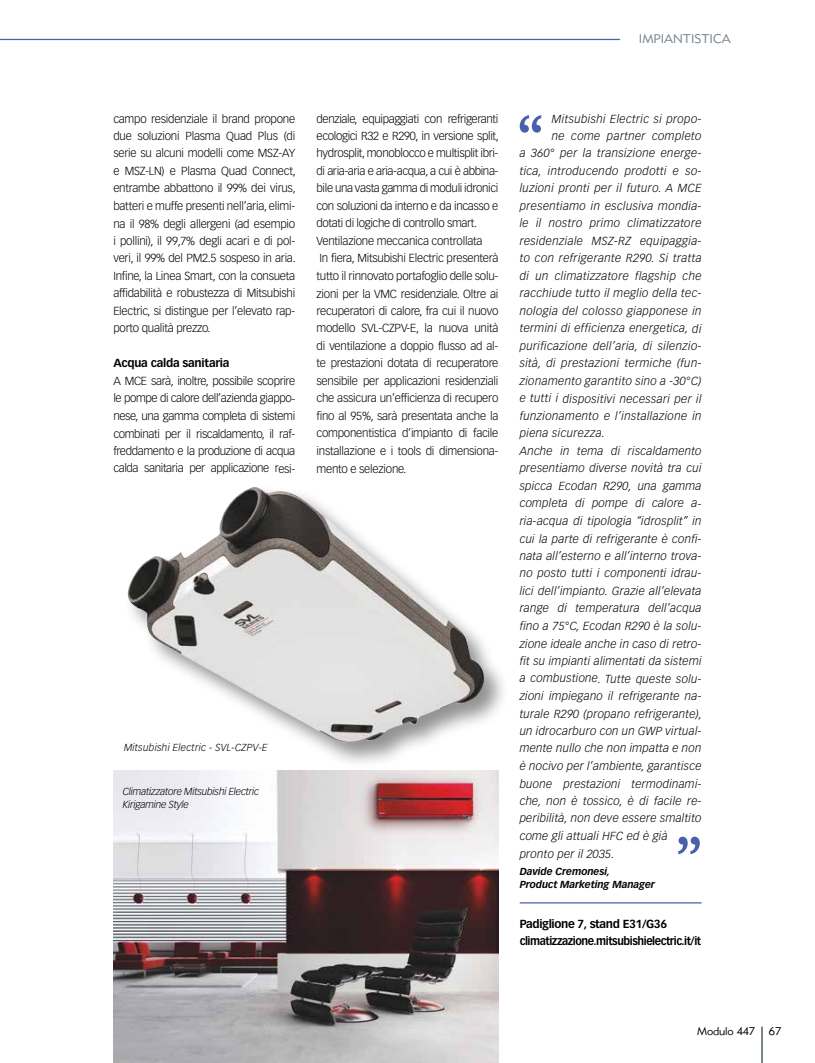
<style>
.page{position:relative;width:815px;height:1063px;background:#fff}
.page>*{position:absolute;margin:0;border:0;box-sizing:border-box;transform-origin:0 0}
.t1{font:12.5px "Metro Lite LT Two";color:#717e86}
.t2{font:300 11.5px/17.5px "Vectora LT Std";letter-spacing:-.02em;color:#000;text-align:justify}
.t3{font:italic 300 11.5px "Vectora LT Std";letter-spacing:.02em;color:#000}
.t4{font:700 11.5px/17.5px "Vectora LT Std";letter-spacing:-.04em;color:#000}
.t5{font:700 11.5px "Vectora LT Std";letter-spacing:-.02em;color:#000}
.t6{font:11.25px "Metro Lite LT Two";letter-spacing:-.015em;color:#000}
.t7{font:italic 300 10px/12.5px "Vectora LT Std";letter-spacing:-.02em;color:#000}
.t8{font:italic 700 10px/12.5px "Vectora LT Std";letter-spacing:-.01em;color:#000}
.t9{font:italic 300 10px "Vectora LT Std";letter-spacing:.02em;color:#000}
</style>
<div class="page">
<hr style="left:761px;top:1027px;width:2px;height:36px;background:#717e86">
<hr style="left:0;top:39px;width:620px;height:1px;background:#4762ab">
<div style="left:124px;top:484px;width:386px;height:285px;background:#000;opacity:.43"></div>
<img style="left:128px;top:487px;width:356px;height:256px">
<img style="left:113px;top:770px;width:385px;height:293px">
<svg style="left:678px;top:837px;width:22px;height:17px"></svg>
<hr style="left:520px;top:902px;width:182px;height:2px;background:#4762ab">
<svg style="left:520px;top:115px;width:21px;height:18px"></svg>
<p class="t1" style="left:639px;top:31px;width:93px">IMPIANTISTICA</p>
<p class="t2" style="left:113px;top:110px;width:184px">campo residenziale il brand propone due soluzioni Plasma Quad Plus (di serie su alcuni modelli come MSZ-AY e MSZ-LN) e Plasma Quad Connect, entrambe abbattono il 99% dei virus, batteri e muffe presenti nell’aria, elimi&shy;na il 98% degli allergeni (ad esempio i pollini), il 99,7% degli acari e di pol&shy;veri, il 99% del PM2.5 sospeso in aria.<br>Infine, la Linea Smart, con la consueta affidabilità e robustezza di Mitsubishi Electric, si distingue per l’elevato rap&shy;porto qualità prezzo.</p>
<p class="t5" style="left:113px;top:356px;width:118px">Acqua calda sanitaria</p>
<p class="t2" style="left:113px;top:372px;width:183px">A MCE sarà, inoltre, possibile scoprire le pompe di calore dell’azienda giappo&shy;nese, una gamma completa di sistemi combinati per il riscaldamento, il raf&shy;freddamento e la produzione di acqua calda sanitaria per applicazione resi-</p>
<p class="t9" style="left:124px;top:741px;width:145px">Mitsubishi Electric - SVL-CZPV-E</p>
<p class="t7" style="left:123px;top:786px;width:138px">Climatizzatore Mitsubishi Electric<br>Kirigamine Style</p>
<p class="t2" style="left:317px;top:110px;width:184px;text-align:left">denziale, equipaggiati con refrigeranti ecologici R32 e R290, in versione split, hydrosplit, monoblocco e multisplit ibri&shy;di aria-aria e aria-acqua, a cui è abbina&shy;bile una vasta gamma di moduli idronici con soluzioni da interno e da incasso e dotati di logiche di controllo smart.<br>Ventilazione meccanica controllata<br>In fiera, Mitsubishi Electric presenterà tutto il rinnovato portafoglio delle solu&shy;zioni per la VMC residenziale. Oltre ai recuperatori di calore, fra cui il nuovo modello SVL-CZPV-E, la nuova unità di ventilazione a doppio flusso ad al&shy;te prestazioni dotata di recuperatore sensibile per applicazioni residenziali che assicura un’efficienza di recupero fino al 95%, sarà presentata anche la componentistica d’impianto di facile installazione e i tools di dimensiona&shy;mento e selezione.</p>
<p class="t3" style="left:552px;top:112px;width:151px">Mitsubishi Electric si propo-</p>
<p class="t3" style="left:552px;top:129px;width:151px">ne come partner completo</p>
<p class="t3" style="left:520px;top:147px;width:183px">a 360° per la transizione energe-</p>
<p class="t3" style="left:520px;top:164px;width:183px">tica, introducendo prodotti e so-</p>
<p class="t3" style="left:520px;top:182px;width:183px">luzioni pronti per il futuro. A MCE</p>
<p class="t3" style="left:520px;top:199px;width:183px">presentiamo in esclusiva mondia-</p>
<p class="t3" style="left:520px;top:217px;width:183px">le il nostro primo climatizzatore</p>
<p class="t3" style="left:520px;top:234px;width:183px">residenziale MSZ-RZ equipaggia-</p>
<p class="t3" style="left:520px;top:252px;width:183px">to con refrigerante R290. Si tratta</p>
<p class="t3" style="left:520px;top:269px;width:183px">di un climatizzatore flagship che</p>
<p class="t3" style="left:520px;top:287px;width:183px">racchiude tutto il meglio della tec-</p>
<p class="t3" style="left:520px;top:304px;width:183px">nologia del colosso giapponese in</p>
<p class="t3" style="left:520px;top:322px;width:183px">termini di efficienza energetica, di</p>
<p class="t3" style="left:520px;top:339px;width:183px">purificazione dell’aria, di silenzio-</p>
<p class="t3" style="left:520px;top:357px;width:183px">sità, di prestazioni termiche (fun-</p>
<p class="t3" style="left:520px;top:374px;width:183px">zionamento garantito sino a -30°C)</p>
<p class="t3" style="left:520px;top:392px;width:183px">e tutti i dispositivi necessari per il</p>
<p class="t3" style="left:520px;top:409px;width:183px">funzionamento e l’installazione in</p>
<p class="t3" style="left:520px;top:427px;width:87px">piena sicurezza.</p>
<p class="t3" style="left:520px;top:444px;width:183px">Anche in tema di riscaldamento</p>
<p class="t3" style="left:520px;top:462px;width:183px">presentiamo diverse novità tra cui</p>
<p class="t3" style="left:520px;top:479px;width:183px">spicca Ecodan R290, una gamma</p>
<p class="t3" style="left:520px;top:497px;width:183px">completa di pompe di calore a-</p>
<p class="t3" style="left:520px;top:514px;width:183px">ria-acqua di tipologia “idrosplit” in</p>
<p class="t3" style="left:520px;top:532px;width:183px">cui la parte di refrigerante è confi-</p>
<p class="t3" style="left:520px;top:549px;width:183px">nata all’esterno e all’interno trova-</p>
<p class="t3" style="left:520px;top:567px;width:183px">no posto tutti i componenti idrau-</p>
<p class="t3" style="left:520px;top:584px;width:183px">lici dell’impianto. Grazie all’elevata</p>
<p class="t3" style="left:520px;top:602px;width:183px">range di temperatura dell’acqua</p>
<p class="t3" style="left:520px;top:619px;width:183px">fino a 75°C, Ecodan R290 è la solu-</p>
<p class="t3" style="left:520px;top:637px;width:183px">zione ideale anche in caso di retro-</p>
<p class="t3" style="left:520px;top:654px;width:183px">fit su impianti alimentati da sistemi</p>
<p class="t3" style="left:520px;top:672px;width:183px">a combustione. Tutte queste solu-</p>
<p class="t3" style="left:520px;top:689px;width:183px">zioni impiegano il refrigerante na-</p>
<p class="t3" style="left:520px;top:707px;width:184px">turale R290 (propano refrigerante),</p>
<p class="t3" style="left:520px;top:724px;width:183px">un idrocarburo con un GWP virtual-</p>
<p class="t3" style="left:520px;top:742px;width:183px">mente nullo che non impatta e non</p>
<p class="t3" style="left:520px;top:759px;width:183px">è nocivo per l’ambiente, garantisce</p>
<p class="t3" style="left:520px;top:777px;width:183px">buone prestazioni termodinami-</p>
<p class="t3" style="left:520px;top:794px;width:183px">che, non è tossico, è di facile re-</p>
<p class="t3" style="left:520px;top:812px;width:183px">peribilità, non deve essere smaltito</p>
<p class="t3" style="left:520px;top:829px;width:149px">come gli attuali HFC ed è già</p>
<p class="t3" style="left:520px;top:847px;width:96px">pronto per il 2035.</p>
<p class="t8" style="left:520px;top:865px;width:137px">Davide Cremonesi,<br>Product Marketing Manager</p>
<p class="t4" style="left:520px;top:915px;width:183px">Padiglione 7, stand E31/G36 climatizzazione.mitsubishielectric.it/it</p>
<p class="t6" style="left:697px;top:1025px;width:86px">Modulo 447 67</p>
</div>
